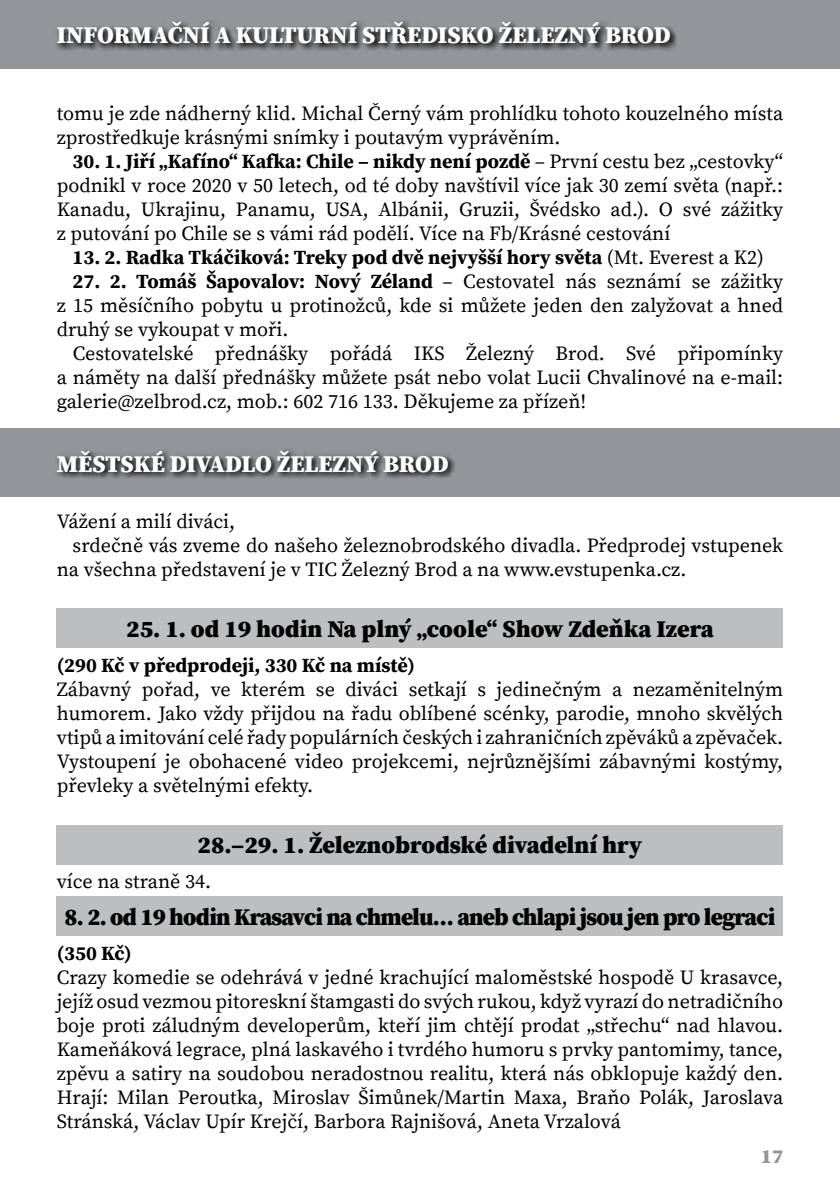
<style>
.page{position:relative;width:840px;height:1191px;background:#fff}
.page>*{position:absolute;margin:0;border:0;box-sizing:border-box;transform-origin:0 0}
.t1{font:900 24px "Source Serif Pro";letter-spacing:-.03em;color:#000}
.t2{font:900 24px "Source Serif Pro";color:#fff}
.t3{font:900 24px "Source Serif Pro";color:#000}
.t4{font:20px/24px "Source Serif Pro";color:#000;text-align:justify}
.t5{font:700 20px "Source Serif Pro";color:#000}
.t6{font:900 20px "Source Serif Pro";color:#939598}
.s1{font-weight:700}
.s2{font-weight:400}
</style>
<div class="page">
<div style="left:0;top:0;width:839px;height:69px;background:#939598"></div>
<div style="left:57px;top:608px;width:725px;height:40px;background:#bcbec0"></div>
<div style="left:57px;top:896px;width:725px;height:39px;background:#bcbec0"></div>
<div style="left:57px;top:825px;width:725px;height:39px;background:#bcbec0"></div>
<svg style="left:56px;top:20px;width:620px;height:30px"></svg>
<div style="left:0;top:429px;width:839px;height:68px;background:#939598"></div>
<svg style="left:56px;top:449px;width:398px;height:29px"></svg>
<p class="t2" style="left:57px;top:18px;width:272px">INFORMAČNÍ A KULTURNÍ</p>
<p class="t2" style="left:362px;top:18px;width:102px">STŘEDISKO</p>
<p class="t2" style="left:498px;top:18px;width:30px">ŽELEZNÝ</p>
<p class="t2" style="left:605px;top:18px;width:17px">BROD</p>
<p class="t4" style="left:57px;top:102px;width:727px">tomu je zde nádherný klid. Michal Černý vám prohlídku tohoto kouzelného místa zprostředkuje krásnými snímky i poutavým vyprávěním.</p>
<p class="t4" style="left:57px;top:150px;width:727px;text-indent:16px"><span class="s1">30. 1. Jiří „Kafíno“ Kafka: Chile – nikdy není pozdě</span> – První cestu bez „cestovky“ podnikl v roce 2020 v 50 letech, od té doby navštívil více jak 30 zemí světa (např.:<br>Kanadu, Ukrajinu, Panamu, USA, Albánii, Gruzii, Švédsko ad.). O své zážitky z putování po Chile se s vámi rád podělí. Více na Fb/Krásné cestování</p>
<p class="t5" style="left:73px;top:243px;width:692px">13. 2. Radka Tkáčiková: Treky pod dvě nejvyšší hory světa <span class="s2">(Mt. Everest a K2)</span></p>
<p class="t4" style="left:57px;top:270px;width:727px;text-indent:16px"><span class="s1">27. 2. Tomáš Šapovalov: Nový Zéland</span> – Cestovatel nás seznámí se zážitky z 15 měsíčního pobytu u protinožců, kde si můžete jeden den zalyžovat a hned druhý se vykoupat v moři.</p>
<p class="t4" style="left:57px;top:342px;width:727px;text-indent:16px">Cestovatelské přednášky pořádá IKS Železný Brod. Své připomínky a náměty na další přednášky můžete psát nebo volat Lucii Chvalinové na e-mail: galerie@zelbrod.cz, mob.: 602 716 133. Děkujeme za přízeň!</p>
<p class="t2" style="left:57px;top:447px;width:155px">MĚSTSKÉ DIVADLO</p>
<p class="t2" style="left:276px;top:447px;width:30px">ŽELEZNÝ</p>
<p class="t2" style="left:383px;top:447px;width:17px">BROD</p>
<p class="t4" style="left:57px;top:510px;width:180px">Vážení a milí diváci,</p>
<p class="t4" style="left:73px;top:534px;width:711px">srdečně vás zveme do našeho železnobrodského divadla. Předprodej vstupenek</p>
<p class="t4" style="left:57px;top:558px;width:630px">na všechna představení je v TIC Železný Brod a na www.evstupenka.cz.</p>
<p class="t3" style="left:126px;top:612px;width:588px">25. 1. od 19 hodin Na plný „coole“ Show Zdeňka Izera</p>
<p class="t5" style="left:57px;top:651px;width:359px">(290 Kč v předprodeji, 330 Kč na místě)</p>
<p class="t4" style="left:57px;top:678px;width:727px">Zábavný pořad, ve kterém se diváci setkají s jedinečným a nezaměnitelným humorem. Jako vždy přijdou na řadu oblíbené scénky, parodie, mnoho skvělých vtipů a imitování celé řady populárních českých i zahraničních zpěváků a zpěvaček.<br>Vystoupení je obohacené video projekcemi, nejrůznějšími zábavnými kostýmy, převleky a světelnými efekty.</p>
<p class="t1" style="left:197px;top:828px;width:446px">28.–29. 1. Železnobrodské divadelní hry</p>
<p class="t4" style="left:57px;top:870px;width:156px">více na straně 34.</p>
<p class="t1" style="left:65px;top:899px;width:711px">8. 2. od 19 hodin Krasavci na chmelu… aneb chlapi jsou jen pro legraci</p>
<p class="t5" style="left:57px;top:939px;width:76px">(350 Kč)</p>
<p class="t4" style="left:57px;top:966px;width:727px">Crazy komedie se odehrává v jedné krachující maloměstské hospodě U krasavce, jejíž osud vezmou pitoreskní štamgasti do svých rukou, když vyrazí do netradičního boje proti záludným developerům, kteří jim chtějí prodat „střechu“ nad hlavou.<br>Kameňáková legrace, plná laskavého i tvrdého humoru s prvky pantomimy, tance, zpěvu a satiry na soudobou neradostnou realitu, která nás obklopuje každý den.<br>Hrají: Milan Peroutka, Miroslav Šimůnek/Martin Maxa, Braňo Polák, Jaroslava Stránská, Václav Upír Krejčí, Barbora Rajnišová, Aneta Vrzalová</p>
<p class="t6" style="left:760px;top:1142px;width:24px">17</p>
</div>
